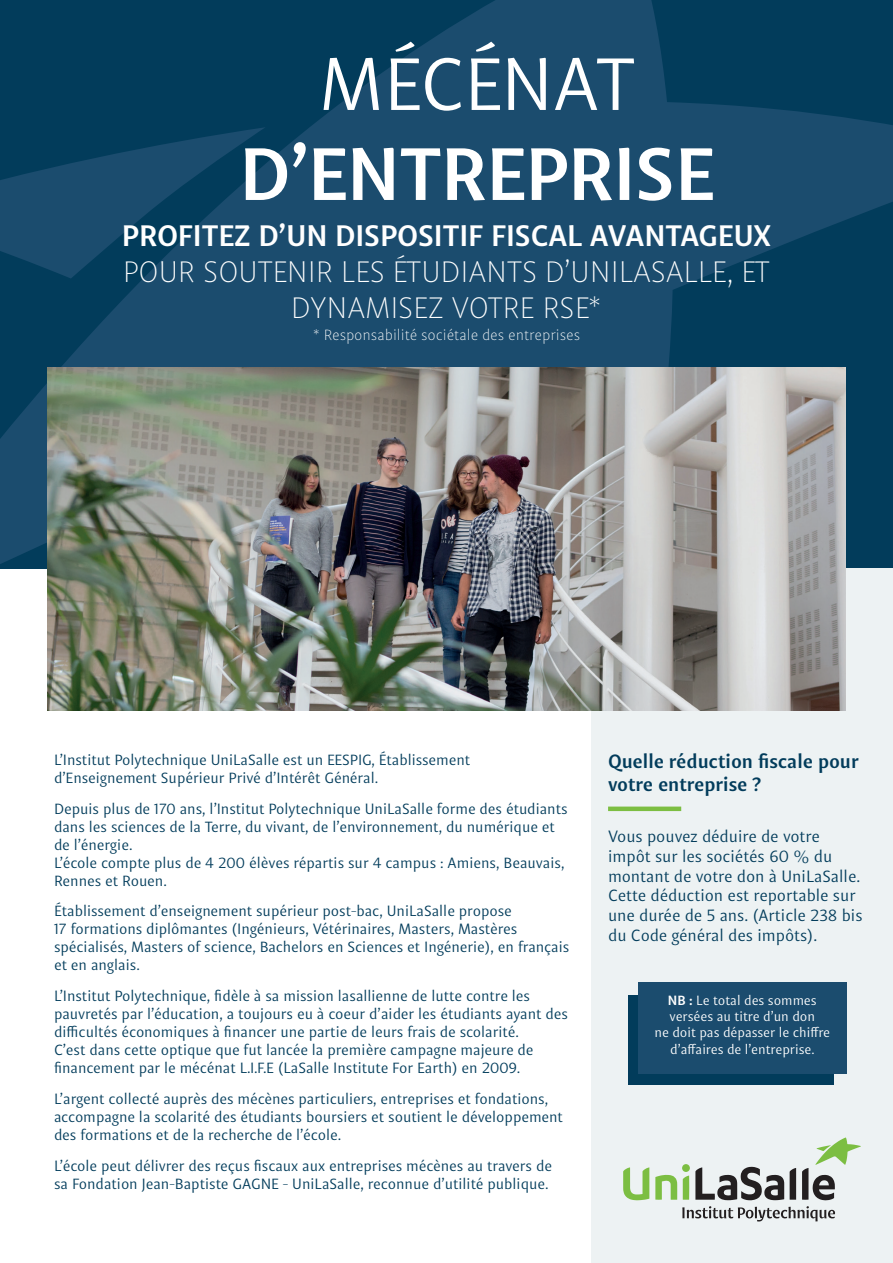
<style>
.page{position:relative;width:893px;height:1263px;background:#fff}
.page>*{position:absolute;margin:0;border:0;box-sizing:border-box;transform-origin:0 0}
.t1{font:700 75px "Indivisa Text Sans";letter-spacing:-.005em;color:#fff}
.t2{font:75px "Indivisa Text Sans";letter-spacing:-.02em;color:#fff}
.t3{font:300 30px/36px "Indivisa Text Sans";letter-spacing:-.01em;color:#fff;text-align:center}
.t4{font:700 30px "Indivisa Text Sans";letter-spacing:-.005em;color:#fff}
.t5{font:700 19.5px/23.4px "Indivisa Text Sans";color:#023c5b}
.t6{font:16.5px/19.8px "Indivisa Text Sans";letter-spacing:-.005em;color:#023c5b}
.t7{font:15px/18px "Indivisa Text Sans";color:#023c5b}
.t8{font:300 15px "Indivisa Text Sans";color:#fff}
.t9{font:13.5px/16.2px "Indivisa Text Sans";letter-spacing:-.005em;color:#fff;text-align:center}
.s1{font-weight:700}
</style>
<div class="page">
<svg style="left:0;top:0;width:893px;height:568px;background:#104566"></svg>
<div style="left:592px;top:568px;width:301px;height:695px;background:#edf2f3"></div>
<div style="left:628px;top:995px;width:206px;height:89px;background:#023c5b"></div>
<img style="left:47px;top:367px;width:799px;height:343px">
<div style="left:608px;top:806px;width:73px;height:5px;background:#7cbe42"></div>
<div style="left:638px;top:982px;width:208px;height:91px;background:#1b4c6e"></div>
<svg style="left:623px;top:1167px;width:26px;height:33px"></svg>
<svg style="left:655px;top:1175px;width:22px;height:25px"></svg>
<svg style="left:695px;top:1167px;width:89px;height:33px"></svg>
<svg style="left:790px;top:1168px;width:6px;height:32px"></svg>
<svg style="left:683px;top:1175px;width:6px;height:25px"></svg>
<div style="left:682px;top:1164px;width:8px;height:8px;background:#7cbe42;border-radius:50%"></div>
<svg style="left:802px;top:1137px;width:59px;height:63px"></svg>
<svg style="left:682px;top:1206px;width:153px;height:15px"></svg>
<h1 class="t2" style="left:319px;top:24px;width:318px">MÉCÉNAT</h1>
<h1 class="t1" style="left:239px;top:111px;width:477px">D’ENTREPRISE</h1>
<h2 class="t4" style="left:122px;top:210px;width:650px">PROFITEZ D’UN DISPOSITIF FISCAL AVANTAGEUX</h2>
<h2 class="t3" style="left:123px;top:252px;width:649px">POUR SOUTENIR LES ÉTUDIANTS D’UNILASALLE, ET<br>DYNAMISEZ VOTRE RSE*</h2>
<p class="t8" style="left:313px;top:323px;width:269px">* Responsabilité sociétale des entreprises</p>
<p class="t7" style="left:54px;top:750px;width:418px">L’Institut Polytechnique UniLaSalle est un EESPIG, Établissement d’Enseignement Supérieur Privé d’Intérêt Général.</p>
<p class="t7" style="left:54px;top:798px;width:515px">Depuis plus de 170 ans, l’Institut Polytechnique UniLaSalle forme des étudiants dans les sciences de la Terre, du vivant, de l’environnement, du numérique et de l’énergie.<br>L’école compte plus de 4 200 élèves répartis sur 4 campus : Amiens, Beauvais, Rennes et Rouen.</p>
<p class="t7" style="left:54px;top:901px;width:517px">Établissement d’enseignement supérieur post-bac, UniLaSalle propose<br>17 formations diplômantes (Ingénieurs, Vétérinaires, Masters, Mastères spécialisés, Masters of science, Bachelors en Sciences et Ingénerie), en français et en anglais.</p>
<p class="t7" style="left:54px;top:986px;width:516px">L’Institut Polytechnique, fidèle à sa mission lasallienne de lutte contre les pauvretés par l’éducation, a toujours eu à coeur d’aider les étudiants ayant des difficultés économiques à financer une partie de leurs frais de scolarité.<br>C’est dans cette optique que fut lancée la première campagne majeure de financement par le mécénat L.I.F.E (LaSalle Institute For Earth) en 2009.</p>
<p class="t7" style="left:54px;top:1089px;width:510px">L’argent collecté auprès des mécènes particuliers, entreprises et fondations, accompagne la scolarité des étudiants boursiers et soutient le développement des formations et de la recherche de l’école.</p>
<p class="t7" style="left:54px;top:1155px;width:500px">L’école peut délivrer des reçus fiscaux aux entreprises mécènes au travers de sa Fondation Jean-Baptiste GAGNE - UniLaSalle, reconnue d’utilité publique.</p>
<h3 class="t5" style="left:608px;top:748px;width:252px">Quelle réduction fiscale pour votre entreprise ?</h3>
<p class="t6" style="left:608px;top:825px;width:256px">Vous pouvez déduire de votre impôt sur les sociétés 60 % du montant de votre don à UniLaSalle.<br>Cette déduction est reportable sur une durée de 5 ans. (Article 238 bis du Code général des impôts).</p>
<p class="t9" style="left:655px;top:991px;width:177px"><span class="s1">NB :</span> Le total des sommes versées au titre d’un don<br>ne doit pas dépasser le chiffre d’affaires de l’entreprise.</p>
</div>
